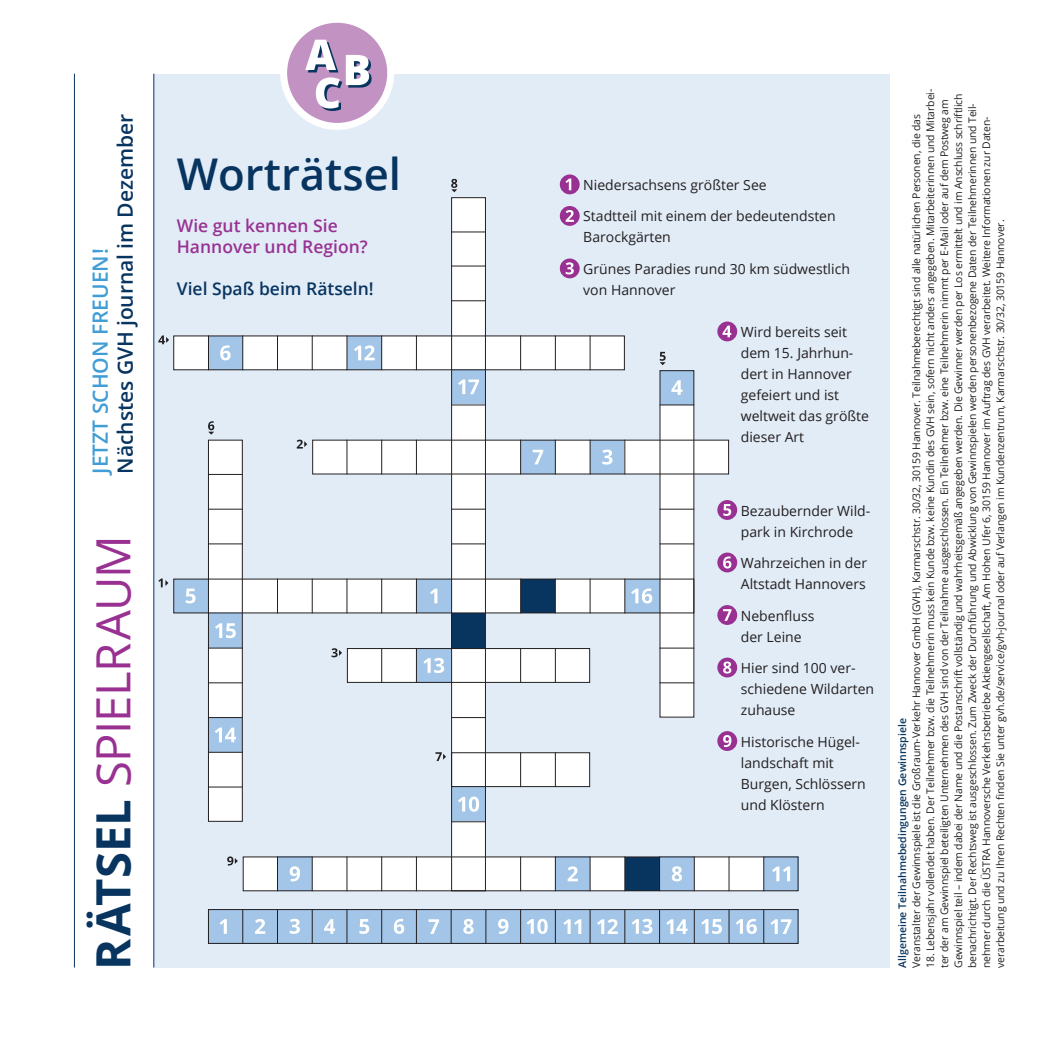
<style>
.page{position:relative;width:1042px;height:1042px;background:#fff}
.page>*{position:absolute;margin:0;border:0;box-sizing:border-box;transform-origin:0 0}
.t1{font:47.25px "Open Sans";letter-spacing:-.015em;color:#993192}
.t2{font:600 43.75px "Open Sans";color:#083460}
.t3{font:600 21px "Open Sans";letter-spacing:-.005em;color:#083460}
.t4{font:600 21px "Open Sans";color:#409dd6}
.t5{font:600 17.5px/21px "Open Sans";color:#993192}
.t6{font:600 17.5px "Open Sans";color:#083460}
.t7{font:14px/21px "Open Sans";color:#231f20}
.t8{font:10.5px/14px "Open Sans";letter-spacing:-.01em;color:#231f20}
.t9{font:600 10.5px "Open Sans";color:#083460}
.s1{font-weight:700;color:#083460}
</style>
<div class="page">
<div style="left:154px;top:74px;width:736px;height:893px;background:#e1ecf7"></div>
<svg style="left:280px;top:16px;width:114px;height:114px;fill:#c292c2"></svg>
<svg style="left:305px;top:40px;width:67px;height:71px"></svg>
<hr style="left:74px;top:74px;width:1px;height:893px;background:#083460">
<hr style="left:153px;top:74px;width:1px;height:893px;background:#083460">
<svg style="left:208px;top:909px;width:591px;height:35px;background:#a0bdda"></svg>
<hr style="left:242px;top:909px;width:1px;height:35px;background:#231f20">
<hr style="left:277px;top:909px;width:1px;height:35px;background:#231f20">
<hr style="left:312px;top:909px;width:1px;height:35px;background:#231f20">
<hr style="left:346px;top:909px;width:1px;height:35px;background:#231f20">
<hr style="left:381px;top:909px;width:1px;height:35px;background:#231f20">
<hr style="left:416px;top:909px;width:1px;height:35px;background:#231f20">
<hr style="left:451px;top:909px;width:1px;height:35px;background:#231f20">
<hr style="left:485px;top:909px;width:1px;height:35px;background:#231f20">
<hr style="left:555px;top:909px;width:1px;height:35px;background:#231f20">
<hr style="left:590px;top:909px;width:1px;height:35px;background:#231f20">
<hr style="left:624px;top:909px;width:1px;height:35px;background:#231f20">
<hr style="left:659px;top:909px;width:1px;height:35px;background:#231f20">
<hr style="left:694px;top:909px;width:1px;height:35px;background:#231f20">
<hr style="left:728px;top:909px;width:1px;height:35px;background:#231f20">
<hr style="left:763px;top:909px;width:1px;height:35px;background:#231f20">
<hr style="left:520px;top:909px;width:1px;height:35px;background:#231f20">
<svg style="left:560px;top:174px;width:20px;height:20px"></svg>
<svg style="left:158px;top:178px;width:641px;height:713px"></svg>
<hr style="left:451px;top:231px;width:35px;height:1px;background:#231f20">
<hr style="left:451px;top:266px;width:35px;height:1px;background:#231f20">
<hr style="left:451px;top:300px;width:35px;height:1px;background:#231f20">
<hr style="left:451px;top:404px;width:35px;height:1px;background:#231f20">
<hr style="left:451px;top:509px;width:35px;height:1px;background:#231f20">
<hr style="left:451px;top:543px;width:35px;height:1px;background:#231f20">
<hr style="left:451px;top:717px;width:35px;height:1px;background:#231f20">
<hr style="left:451px;top:821px;width:35px;height:1px;background:#231f20">
<h3 class="t3" style="left:111px;top:473px;width:361px;rotate:-90deg">Nächstes GVH journal im Dezember</h3>
<h3 class="t4" style="left:86px;top:473px;width:227px;rotate:-90deg">JETZT SCHON FREUEN!</h3>
<h1 class="t1" style="left:81px;top:970px;width:437px;rotate:-90deg"><span class="s1">RÄTSEL</span> SPIELRAUM</h1>
<h2 class="t2" style="left:177px;top:144px;width:226px">Worträtsel</h2>
<h3 class="t5" style="left:177px;top:215px;width:193px">Wie gut kennen Sie<br>Hannover und Region?</h3>
<h3 class="t6" style="left:177px;top:277px;width:198px">Viel Spaß beim Rätseln!</h3>
<h3 class="t7" style="left:583px;top:174px;width:185px">Niedersachsens größter See</h3>
<h3 class="t7" style="left:583px;top:205px;width:254px">Stadtteil mit einem der bedeutendsten<br>Barockgärten</h3>
<h3 class="t7" style="left:583px;top:258px;width:268px">Grünes Paradies rund 30 km südwestlich von Hannover</h3>
<h3 class="t7" style="left:741px;top:321px;width:130px">Wird bereits seit dem 15. Jahrhun&shy;dert in Hannover gefeiert und ist weltweit das größte dieser Art</h3>
<h3 class="t7" style="left:741px;top:499px;width:131px">Bezaubernder Wild&shy;park in Kirchrode</h3>
<h3 class="t7" style="left:741px;top:552px;width:128px">Wahrzeichen in der<br>Altstadt Hannovers</h3>
<h3 class="t7" style="left:741px;top:604px;width:75px">Nebenfluss der Leine</h3>
<h3 class="t7" style="left:741px;top:657px;width:135px">Hier sind 100 ver&shy;schiedene Wildarten zuhause</h3>
<h3 class="t7" style="left:741px;top:730px;width:127px">Historische Hügel&shy;landschaft mit<br>Burgen, Schlössern und Klöstern</h3>
<p class="t8" style="left:923px;top:968px;width:880px;rotate:-90deg">18. Lebensjahr vollendet haben. Der Teilnehmer bzw. die Teilnehmerin muss kein Kunde bzw. keine Kundin des GVH sein, sofern nicht anders angegeben. Mitarbeiterinnen und Mitarbei&shy;ter der am Gewinnspiel beteiligten Unternehmen des GVH sind von der Teilnahme ausgeschlossen. Ein Teilnehmer bzw. eine Teilnehmerin nimmt per E-Mail oder auf dem Postweg am Gewinnspiel teil – indem dabei der Name und die Postanschrift vollständig und wahrheitsgemäß angegeben werden. Die Gewinner werden per Los ermittelt und im Anschluss schriftlich benachrichtigt. Der Rechtsweg ist ausgeschlossen. Zum Zweck der Durchführung und Abwicklung von Gewinnspielen werden personenbezogene Daten der Teilnehmerinnen und Teil&shy;nehmer durch die ÜSTRA Hannoversche Verkehrsbetriebe Aktiengesellschaft, Am Hohen Ufer 6, 30159 Hannover im Auftrag des GVH verarbeitet. Weitere Informationen zur Daten&shy;verarbeitung und zu Ihren Rechten finden Sie unter gvh.de/service/gvh-journal oder auf Verlangen im Kundenzentrum, Karmarschstr. 30/32, 30159 Hannover.</p>
<p class="t8" style="left:909px;top:968px;width:855px;rotate:-90deg">Veranstalter der Gewinnspiele ist die Großraum-Verkehr Hannover GmbH (GVH), Karmarschstr. 30/32, 30159 Hannover. Teilnahmeberechtigt sind alle natürlichen Personen, die das</p>
<p class="t9" style="left:895px;top:968px;width:251px;rotate:-90deg">Allgemeine Teilnahmebedingungen Gewinnspiele</p>
</div>
